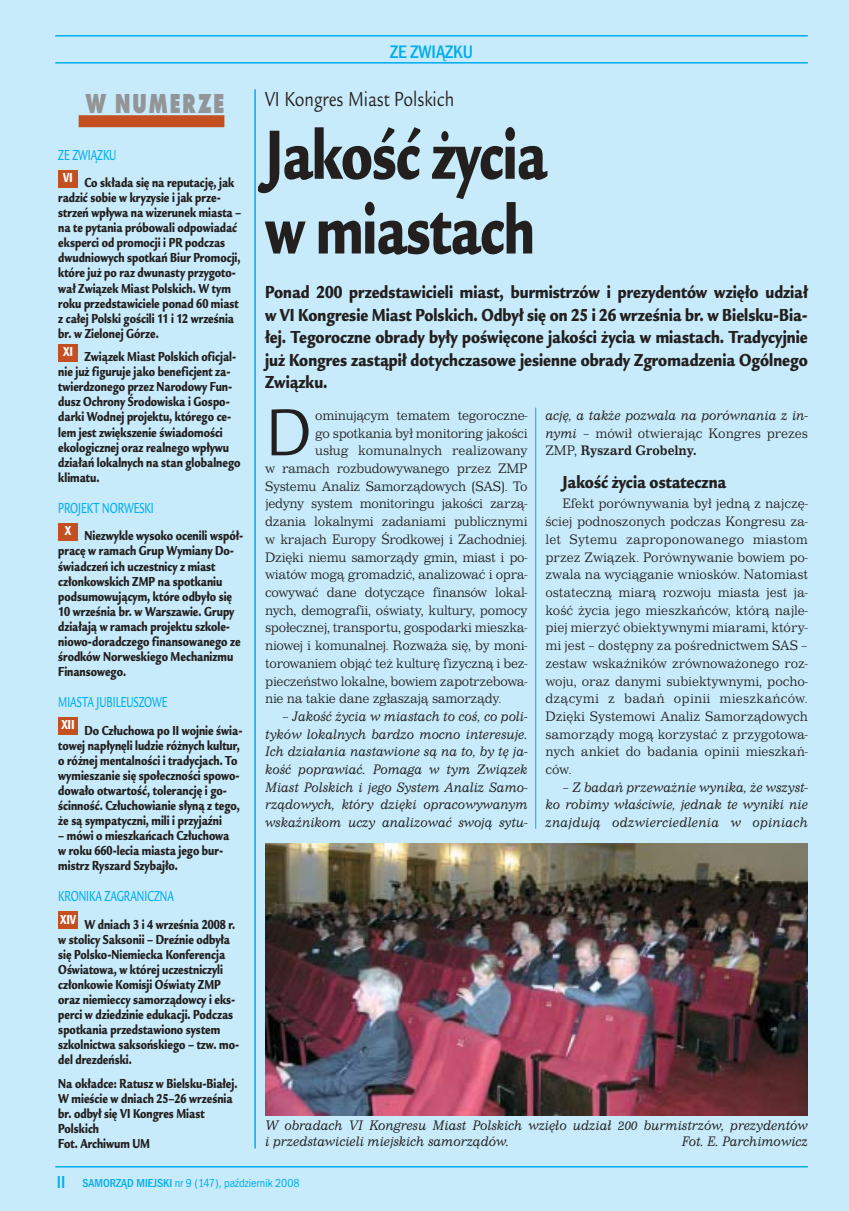
<style>
.page{position:relative;width:849px;height:1211px;background:#fff}
.page>*{position:absolute;margin:0;border:0;box-sizing:border-box;transform-origin:0 0}
.t1{font:72px/74.7px "Legacy San Itc TEE Ultr";letter-spacing:-.02em;color:#231f1f;scale:.7 1}
.t2{font:68.4px "Legacy San Itc TEE";color:#231f1f;scale:.9 1}
.t3{font:700 28.5px "Futura TEE Extr";letter-spacing:.07em;color:#939497;scale:.7 1}
.t4{font:21px "Legacy San Itc TEE";color:#231f1f;scale:.8 1}
.t5{font:500 condensed 18.75px "Franklin Got SC Itc TEE";color:#00adef}
.t6{font:18px/22.5px "Legacy San Itc TEE Ultr";color:#231f1f;text-align:justify;scale:.8 1}
.t7{font:500 15px "Legacy San Itc TEE";color:#00adef;scale:.65 1}
.t8{font:14.25px/17.7px "Impressum TEE Ligh";letter-spacing:-.015em;color:#231f1f;text-align:justify;scale:.95 1}
.t9{font:14.25px/17.7px "Impressum TEE Ligh Ital";color:#231f1f;text-align:justify;scale:.95 1}
.t10{font:14.25px "Impressum TEE Ligh";letter-spacing:.005em;color:#231f1f;scale:.95 1}
.t11{font:13.5px/15px "Legacy San Itc TEE Ultr";color:#231f1f;scale:.75 1}
.t12{font:600 condensed 13.5px "Franklin Got Itc TEE";letter-spacing:-.015em;color:#fff}
.t13{font:condensed 12px "Franklin Got Itc TEE";color:#00adef}
.s1{font-family:"Impressum TEE Ligh"}
.s2{font-family:"Impressum TEE";font-weight:500}
.s3{font-weight:500;font-size:18px}
.s4{font-weight:500}
</style>
<div class="page">
<div style="left:0;top:0;width:849px;height:1210px;background:#c7ebfb"></div>
<hr style="left:55px;top:1166px;width:753px;height:1px;background:#00adef">
<hr style="left:55px;top:62px;width:753px;height:2px;background:#00adef">
<hr style="left:55px;top:35px;width:753px;height:2px;background:#00adef">
<div style="left:79px;top:115px;width:145px;height:12px;background:#c45022"></div>
<div style="left:58px;top:911px;width:20px;height:17px;background:#c45022"></div>
<div style="left:58px;top:717px;width:20px;height:17px;background:#c45022"></div>
<div style="left:58px;top:523px;width:20px;height:17px;background:#c45022"></div>
<div style="left:58px;top:344px;width:20px;height:17px;background:#c45022"></div>
<div style="left:58px;top:170px;width:20px;height:17px;background:#c45022"></div>
<hr style="left:254px;top:89px;width:2px;height:1059px;background:#00adef">
<hr style="left:535px;top:407px;width:1px;height:422px;background:#00adef">
<img style="left:265px;top:843px;width:543px;height:272px">
<p class="t3" style="left:86px;top:93px;width:200px">W NUMERZE</p>
<p class="t7" style="left:58px;top:148px;width:91px">ZE ZWIĄZKU</p>
<p class="t11" style="left:58px;top:176px;width:246px;text-indent:26px">Co składa się na reputację, jak radzić sobie w kryzysie i jak prze&shy;strzeń wpływa na wizerunek miasta – na te pytania próbowali odpowiadać eksperci od promocji i PR podczas dwudniowych spotkań Biur Promocji, które już po raz dwunasty przygoto&shy;wał Związek Miast Polskich. W tym roku przedstawiciele ponad 60 miast z całej Polski gościli 11 i 12 września br. w Zielonej Górze.</p>
<p class="t11" style="left:58px;top:350px;width:244px;text-indent:26px">Związek Miast Polskich oficjal&shy;nie już figuruje jako beneficjent za&shy;twierdzonego przez Narodowy Fun&shy;dusz Ochrony Środowiska i Gospo&shy;darki Wodnej projektu, którego ce&shy;lem jest zwiększenie świadomości ekologicznej oraz realnego wpływu działań lokalnych na stan globalnego klimatu.</p>
<p class="t7" style="left:58px;top:501px;width:148px">PROJEKT NORWESKI</p>
<p class="t11" style="left:58px;top:529px;width:248px;text-indent:26px">Niezwykle wysoko ocenili współ&shy;pracę w ramach Grup Wymiany Do&shy;świadczeń ich uczestnicy z miast członkowskich ZMP na spotkaniu podsumowującym, które odbyło się<br>10 września br. w Warszawie. Grupy działają w ramach projektu szkole&shy;niowo-doradczego finansowanego ze środków Norweskiego Mechanizmu<br>Finansowego.</p>
<p class="t7" style="left:58px;top:695px;width:170px">MIASTA JUBILEUSZOWE</p>
<p class="t11" style="left:58px;top:723px;width:247px;text-indent:26px">Do Człuchowa po II wojnie świa&shy;towej napłynęli ludzie różnych kultur, o różnej mentalności i tradycjach. To wymieszanie się społeczności spowo&shy;dowało otwartość, tolerancję i go&shy;ścinność. Człuchowianie słyną z tego, że są sympatyczni, mili i przyjaźni</p>
<p class="t11" style="left:58px;top:829px;width:230px">– mówi o mieszkańcach Człuchowa w roku 660-lecia miasta jego bur&shy;mistrz Ryszard Szybajło.</p>
<p class="t7" style="left:58px;top:890px;width:179px">KRONIKA ZAGRANICZNA</p>
<p class="t11" style="left:58px;top:917px;width:243px;text-indent:26px">W dniach 3 i 4 września 2008 r. w stolicy Saksonii – Dreźnie odbyła się Polsko-Niemiecka Konferencja<br>Oświatowa, w której uczestniczyli członkowie Komisji Oświaty ZMP oraz niemieccy samorządowcy i eks&shy;perci w dziedzinie edukacji. Podczas spotkania przedstawiono system szkolnictwa saksońskiego – tzw. mo&shy;del drezdeński.</p>
<p class="t11" style="left:58px;top:1076px;width:241px">Na okładce: Ratusz w Bielsku-Białej.<br>W mieście w dniach 25–26 września br. odbył się VI Kongres Miast<br>Polskich<br>Fot. Archiwum UM</p>
<p class="t12" style="left:63px;top:172px;width:11px">VI</p>
<p class="t12" style="left:63px;top:346px;width:11px">XI</p>
<p class="t12" style="left:65px;top:525px;width:8px">X</p>
<p class="t12" style="left:61px;top:720px;width:15px">XII</p>
<p class="t12" style="left:60px;top:914px;width:17px">XIV</p>
<p class="t5" style="left:390px;top:40px;width:85px">ZE ZWIĄZKU</p>
<p class="t4" style="left:265px;top:91px;width:238px">VI Kongres Miast Polskich</p>
<p class="t1" style="left:265px;top:123px;width:405px">Jakość życia w miastach</p>
<p class="t6" style="left:265px;top:282px;width:680px">Ponad 200 przedstawicieli miast, burmistrzów i prezydentów wzięło udział w VI Kongresie Miast Polskich. Odbył się on 25 i 26 września br. w Bielsku-Bia&shy;łej. Tegoroczne obrady były poświęcone jakości życia w miastach. Tradycyjnie już Kongres zastąpił dotychczasowe jesienne obrady Zgromadzenia Ogólnego Związku.</p>
<p class="t2" style="left:265px;top:404px;width:53px">D</p>
<p class="t8" style="left:315px;top:407px;width:225px">ominującym tematem tegoroczne-</p>
<p class="t8" style="left:315px;top:425px;width:225px">go spotkania był monitoring jakości</p>
<p class="t10" style="left:315px;top:445px;width:225px">usług komunalnych realizowany</p>
<p class="t8" style="left:265px;top:461px;width:278px">w ramach rozbudowywanego przez ZMP</p>
<p class="t8" style="left:265px;top:478px;width:278px">Systemu Analiz Samorządowych (SAS). To</p>
<p class="t8" style="left:265px;top:496px;width:278px">jedyny system monitoringu jakości zarzą-</p>
<p class="t8" style="left:265px;top:514px;width:278px">dzania lokalnymi zadaniami publicznymi</p>
<p class="t8" style="left:265px;top:531px;width:278px">w krajach Europy Środkowej i Zachodniej.</p>
<p class="t8" style="left:265px;top:549px;width:278px">Dzięki niemu samorządy gmin, miast i po-</p>
<p class="t8" style="left:265px;top:567px;width:278px">wiatów mogą gromadzić, analizować i opra-</p>
<p class="t8" style="left:265px;top:584px;width:278px">cowywać dane dotyczące finansów lokal-</p>
<p class="t8" style="left:265px;top:602px;width:278px">nych, demografii, oświaty, kultury, pomocy</p>
<p class="t8" style="left:265px;top:620px;width:278px">społecznej, transportu, gospodarki mieszka-</p>
<p class="t8" style="left:265px;top:638px;width:278px">niowej i komunalnej. Rozważa się, by moni-</p>
<p class="t8" style="left:265px;top:655px;width:278px">torowaniem objąć też kulturę fizyczną i bez-</p>
<p class="t8" style="left:265px;top:673px;width:278px">pieczeństwo lokalne, bowiem zapotrzebowa-</p>
<p class="t8" style="left:265px;top:691px;width:250px">nie na takie dane zgłaszają samorządy.</p>
<p class="t9" style="left:265px;top:708px;width:278px;text-indent:17px"><span class="s1">–</span> Jakość życia w miastach to coś, co poli&shy;tyków lokalnych bardzo mocno interesuje.<br>Ich działania nastawione są na to, by tę ja&shy;kość poprawiać. Pomaga w tym Związek Miast Polskich i jego System Analiz Samo&shy;rządowych, który dzięki opracowywanym wskaźnikom uczy analizować swoją sytu-</p>
<p class="t9" style="left:545px;top:407px;width:278px">ację, a także pozwala na porównania z in&shy;nymi <span class="s1">– mówił otwierając Kongres prezes ZMP,</span> <span class="s2">Ryszard Grobelny.</span></p>
<p class="t6" style="left:563px;top:472px;width:206px">Jakość życia ostateczna</p>
<p class="t8" style="left:545px;top:496px;width:278px;text-indent:17px">Efekt porównywania był jedną z najczę&shy;ściej podnoszonych podczas Kongresu za&shy;let Sytemu zaproponowanego miastom przez Związek. Porównywanie bowiem po&shy;zwala na wyciąganie wniosków. Natomiast ostateczną miarą rozwoju miasta jest ja&shy;kość życia jego mieszkańców, którą najle&shy;piej mierzyć obiektywnymi miarami, który&shy;mi jest – dostępny za pośrednictwem SAS – zestaw wskaźników zrównoważonego roz&shy;woju, oraz danymi subiektywnymi, pocho&shy;dzącymi z badań opinii mieszkańców.<br>Dzięki Systemowi Analiz Samorządowych samorządy mogą korzystać z przygotowa&shy;nych ankiet do badania opinii mieszkań&shy;ców.</p>
<p class="t9" style="left:545px;top:779px;width:278px;text-indent:17px"><span class="s1">–</span> Z badań przeważnie wynika, że wszyst&shy;ko robimy właściwie, jednak te wyniki nie znajdują odzwierciedlenia w opiniach</p>
<p class="t9" style="left:265px;top:1119px;width:573px;line-height:15.8px">W obradach VI Kongresu Miast Polskich wzięło udział 200 burmistrzów, prezydentów i przedstawicieli miejskich samorządów.</p>
<p class="t9" style="left:682px;top:1133px;width:134px">Fot. E. Parchimowicz</p>
<p class="t13" style="left:57px;top:1178px;width:244px"><span class="s3">II</span> <span class="s4">SAMORZĄD MIEJSKI</span> nr 9 (147), październik 2008</p>
</div>
